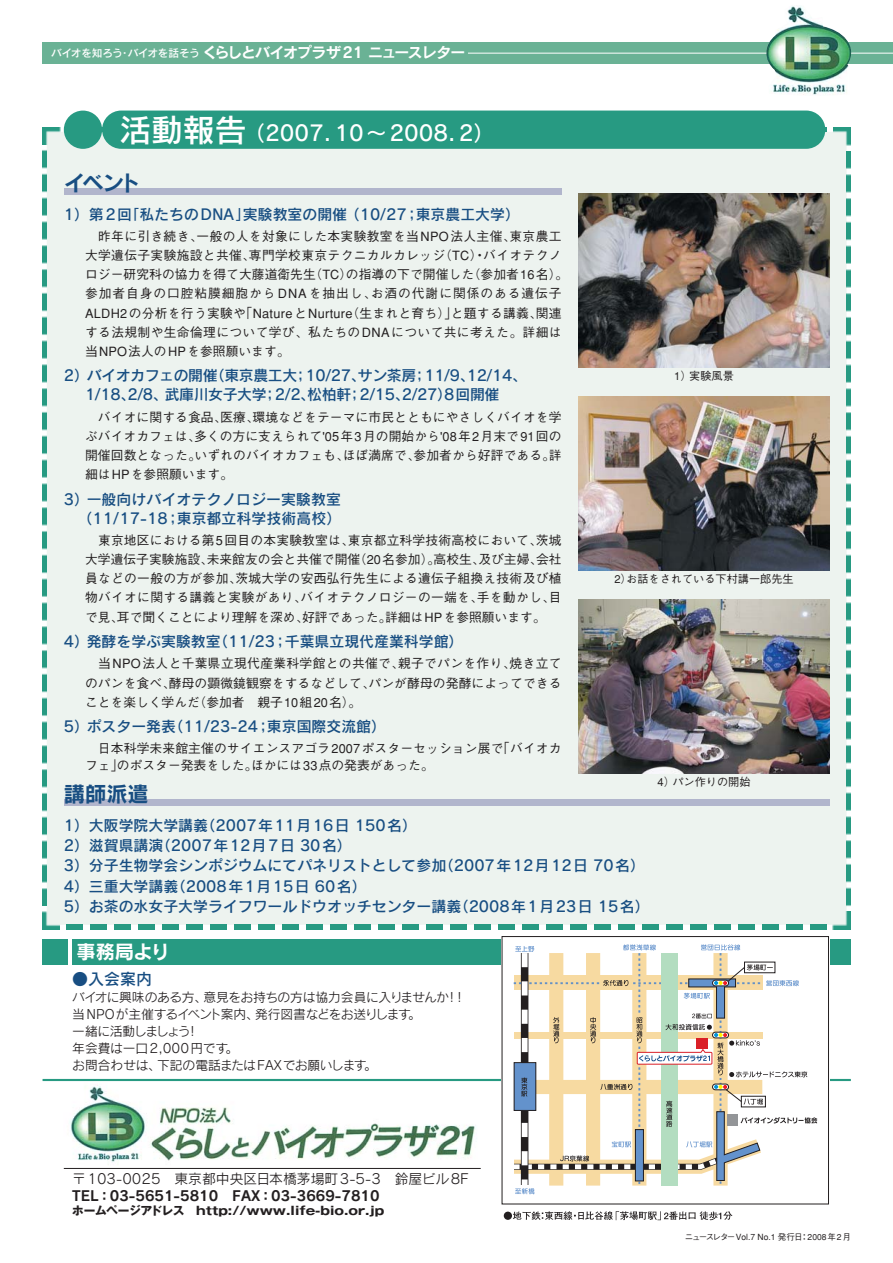
<style>
.page{position:relative;width:893px;height:1263px;background:#fff}
.page>*{position:absolute;margin:0;border:0;box-sizing:border-box;transform-origin:0 0}
.t1{font:21.3px "Rodin CID DB";color:#fff}
.t2{font:21.3px "Rodin CID B";letter-spacing:-.03em;color:#184e82}
.t3{font:19.2px "Rodin CID B";letter-spacing:-.01em;color:#fff}
.t4{font:15.9px "Rodin CID DB";color:#184e82}
.t5{font:14.85px/20.2px "Rodin CID DB";color:#184e82}
.t6{font:14.85px/19.2px "Rodin CID DB";letter-spacing:-.025em;color:#184e82;text-align:center}
.t7{font:14.85px "Rodin CID B";letter-spacing:-.07em;color:#fff}
.t8{font:13.8px "Rodin CID M";color:#231f20}
.t9{font:13.8px "Rodin CID B";color:#231f20}
.t10{font:500 12.75px/19.2px "Gothic BBB";letter-spacing:.01em;color:#231f20;text-align:justify}
.t11{font:12.75px/17px "Rodin CID M";letter-spacing:-.025em;color:#231f20}
.t12{font:700 11.7px "Gothic MB101";color:#231f20}
.t13{font:500 11.1px "Gothic BBB";color:#231f20}
.t14{font:500 8.55px "Gothic BBB";color:#231f20}
.s1{font-family:"Rodin CID DB";font-size:10.65px}
.s2{font-size:31.95px}
</style>
<div class="page">
<img style="left:70px;top:1085px;width:406px;height:80px">
<div style="left:45px;top:130px;width:803px;height:797px;background:#edf3ef"></div>
<img style="left:43px;top:128px;width:23px;height:17px">
<img style="left:833px;top:128px;width:17px;height:23px">
<img style="left:846px;top:151px;width:4px;height:761px">
<img style="left:826px;top:912px;width:24px;height:17px">
<img style="left:60px;top:925px;width:766px;height:4px">
<img style="left:43px;top:905px;width:17px;height:24px">
<img style="left:43px;top:145px;width:4px;height:760px">
<hr style="left:43px;top:1079px;width:807px;height:2px;background:#279a82">
<div style="left:43px;top:43px;width:849px;height:21px;background:#6ab295"></div>
<hr style="left:468px;top:53px;width:424px;height:1px;background:#fff">
<div style="left:72px;top:940px;width:778px;height:25px;background:#279a82"></div>
<div style="left:501px;top:935px;width:328px;height:285px;background:#fff"></div>
<div style="left:503px;top:1212px;width:9px;height:8px;background:#231f20;border-radius:50%"></div>
<svg style="left:513px;top:1211px;width:219px;height:9px"></svg>
<svg style="left:513px;top:944px;width:304px;height:250px"></svg>
<div style="left:727px;top:1115px;width:10px;height:11px;background:#939598"></div>
<div style="left:43px;top:940px;width:25px;height:25px;background:#279a82"></div>
<div style="left:102px;top:111px;width:723px;height:38px;background:#279a82;border-radius:19px"></div>
<div style="left:64px;top:111px;width:38px;height:38px;background:#279a82;border-radius:50%"></div>
<img style="left:765px;top:6px;width:87px;height:89px">
<hr style="left:64px;top:1168px;width:416px;height:1px;background:#231f20">
<div style="left:64px;top:188px;width:497px;height:7px;background:#b1b5cc"></div>
<div style="left:64px;top:799px;width:765px;height:7px;background:#b1b5cc"></div>
<img style="left:578px;top:193px;width:251px;height:175px">
<img style="left:578px;top:396px;width:251px;height:175px">
<img style="left:578px;top:600px;width:251px;height:174px">
<p class="t7" style="left:51px;top:47px;width:416px"><span class="s1">バイオを知ろう・バイオを話そう</span>くらしとバイオプラザ 21 ニュースレター</p>
<h1 class="t1" style="left:119px;top:125px;width:377px"><span class="s2">活動報告</span>（2007．10～2008．2）</h1>
<h1 class="t2" style="left:64px;top:175px;width:78px">イベント</h1>
<p class="t5" style="left:64px;top:206px;width:457px">1）第2回「私たちのDNA」実験教室の開催（10/27；東京農工大学）</p>
<p class="t10" style="left:85px;top:228px;width:484px;text-align:left;text-indent:13px">昨年に引き続き、一般の人を対象にした本実験教室を当NPO法人主催、東京農工大学遺伝子実験施設と共催、専門学校東京テクニカルカレッジ（TC）・バイオテクノロジー研究科の協力を得て大藤道衛先生（TC）の指導の下で開催した（参加者16名）。参加者自身の口腔粘膜細胞からDNAを抽出し、お酒の代謝に関係のある遺伝子ALDH2の分析を行う実験や「NatureとNurture（生まれと育ち）」と題する講義、関連する法規制や生命倫理について学び、私たちのDNAについて共に考えた。詳細は当NPO法人のHPを参照願います。</p>
<p class="t6" style="left:64px;top:368px;width:464px">2）バイオカフェの開催（東京農工大；10/27、サン茶房；11/9、12/14、<br>1/18、2/8、武庫川女子大学；2/2、松柏軒；2/15、2/27）8回開催</p>
<p class="t10" style="left:85px;top:409px;width:478px;text-indent:13px">バイオに関する食品、医療、環境などをテーマに市民とともにやさしくバイオを学ぶバイオカフェは、多くの方に支えられて'05年3月の開始から'08年2月末で91回の開催回数となった。いずれのバイオカフェも、ほぼ満席で、参加者から好評である。詳細はHPを参照願います。</p>
<p class="t5" style="left:64px;top:491px;width:279px;line-height:19.2px;text-align:right">3）一般向けバイオテクノロジー実験教室（11/17-18；東京都立科学技術高校）</p>
<p class="t10" style="left:85px;top:532px;width:478px;text-indent:13px">東京地区における第5回目の本実験教室は、東京都立科学技術高校において、茨城大学遺伝子実験施設、未来館友の会と共催で開催（20名参加）。高校生、及び主婦、会社員などの一般の方が参加、茨城大学の安西弘行先生による遺伝子組換え技術及び植物バイオに関する講義と実験があり、バイオテクノロジーの一端を、手を動かし、目で見、耳で聞くことにより理解を深め、好評であった。詳細はHPを参照願います。</p>
<p class="t5" style="left:64px;top:633px;width:401px">4）発酵を学ぶ実験教室（11/23；千葉県立現代産業科学館）</p>
<p class="t10" style="left:85px;top:656px;width:478px;text-indent:13px">当NPO法人と千葉県立現代産業科学館との共催で、親子でパンを作り、焼き立てのパンを食べ、酵母の顕微鏡観察をするなどして、パンが酵母の発酵によってできることを楽しく学んだ（参加者　親子10組20名）。</p>
<p class="t5" style="left:64px;top:718px;width:324px">5）ポスター発表（11/23-24；東京国際交流館）</p>
<p class="t10" style="left:85px;top:742px;width:478px;line-height:17px;text-indent:13px">日本科学未来館主催のサイエンスアゴラ2007ポスターセッション展で「バイオカフェ」のポスター発表をした。ほかには33点の発表があった。</p>
<h1 class="t2" style="left:64px;top:786px;width:87px">講師派遣</h1>
<p class="t13" style="left:674px;top:372px;width:61px">1）実験風景</p>
<p class="t13" style="left:614px;top:575px;width:181px">2）お話をされている下村講一郎先生</p>
<p class="t13" style="left:657px;top:778px;width:95px">4）パン作りの開始</p>
<p class="t5" style="left:64px;top:817px;width:587px">1）大阪学院大学講義（2007年11月16日 150名）<br>2）滋賀県講演（2007年12月7日 30名）<br>3）分子生物学会シンポジウムにてパネリストとして参加（2007年12月12日 70名）4）三重大学講義（2008年1月15日 60名）<br>5）お茶の水女子大学ライフワールドウオッチセンター講義（2008年1月23日 15名）</p>
<h2 class="t3" style="left:77px;top:945px;width:95px">事務局より</h2>
<p class="t4" style="left:72px;top:973px;width:81px">●入会案内</p>
<p class="t11" style="left:72px;top:990px;width:395px">バイオに興味のある方、意見をお持ちの方は協力会員に入りませんか！！当 NPOが主催するイベント案内、発行図書などをお送りします。<br>一緒に活動しましょう！<br>年会費は一口2,000円です。<br>お問合わせは、下記の電話またはFAXでお願いします。</p>
<p class="t8" style="left:72px;top:1174px;width:398px">〒103-0025 東京都中央区日本橋茅場町3-5-3 鈴屋ビル8F</p>
<p class="t9" style="left:72px;top:1191px;width:309px">TEL：03-5651-5810 FAX：03-3669-7810</p>
<p class="t12" style="left:72px;top:1206px;width:313px">ホームページアドレス　http://www.life-bio.or.jp</p>
<p class="t14" style="left:684px;top:1233px;width:168px">ニュースレターVol.7 No.1 発行日：2008年2月</p>
</div>
